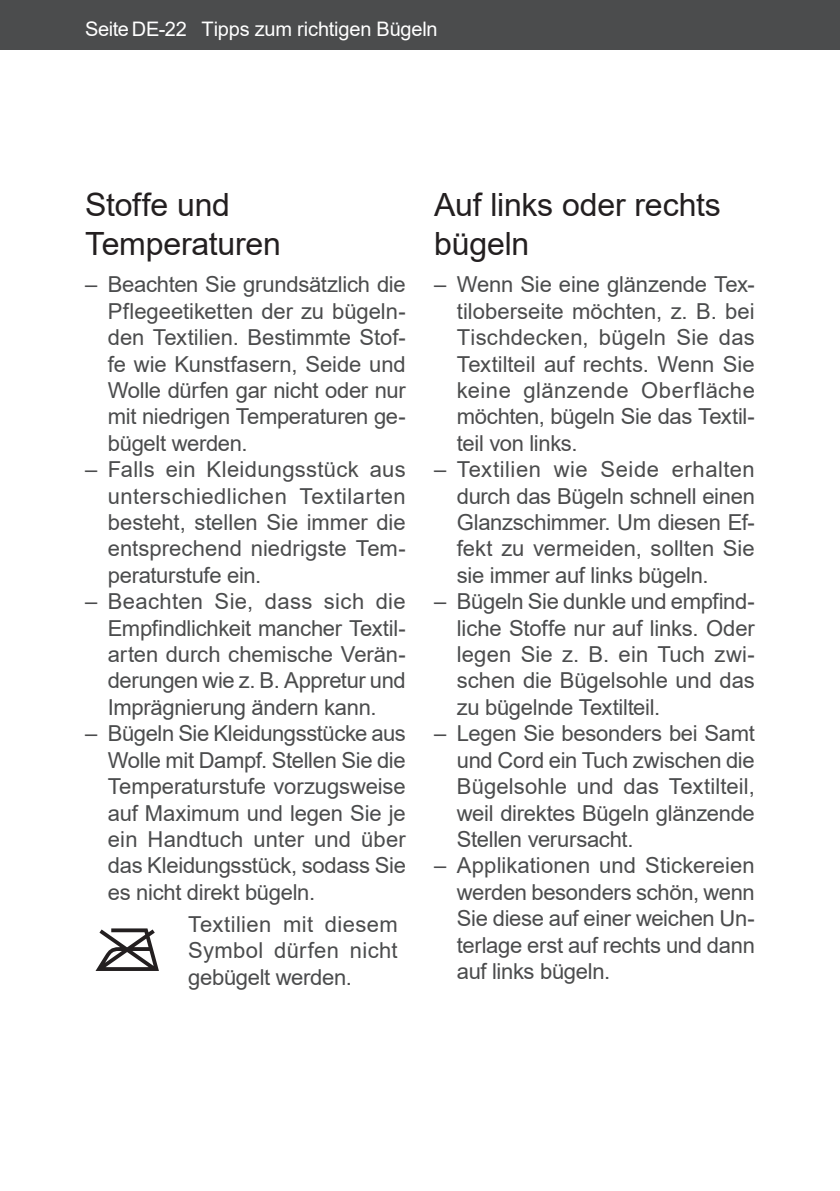
<style>
.page{position:relative;width:840px;height:1191px;background:#fff}
.page>*{position:absolute;margin:0;border:0;box-sizing:border-box;transform-origin:0 0}
.t1{font:32px/38.4px "Arial";letter-spacing:-.01em;color:#231f20}
.t2{font:22px/26.4px "Arial";letter-spacing:-.015em;color:#4b4c4d;text-align:justify}
.t3{font:20px "Arial";letter-spacing:-.01em;color:#fff}
</style>
<div class="page">
<div style="left:0;top:0;width:839px;height:50px;background:#4b4c4d"></div>
<svg style="left:95px;top:928px;width:64px;height:43px"></svg>
<p class="t3" style="left:85px;top:17px;width:354px">Seite DE-22 Tipps zum richtigen Bügeln</p>
<h1 class="t1" style="left:85px;top:186px;width:197px">Stoffe und<br>Temperaturen</h1>
<p class="t2" style="left:108px;top:271px;width:299px;text-indent:-23px">– Beachten Sie grundsätzlich die Pflegeetiketten der zu bügeln&shy;den Textilien. Bestimmte Stof&shy;fe wie Kunstfasern, Seide und Wolle dürfen gar nicht oder nur mit niedrigen Temperaturen ge&shy;bügelt werden.</p>
<p class="t2" style="left:108px;top:456px;width:299px;text-indent:-23px">– Falls ein Kleidungsstück aus unterschiedlichen Textilarten besteht, stellen Sie immer die entsprechend niedrigste Tem&shy;peraturstufe ein.</p>
<p class="t2" style="left:108px;top:588px;width:299px;text-indent:-23px">– Beachten Sie, dass sich die Empfindlichkeit mancher Textil&shy;arten durch chemische Verän&shy;derungen wie z. B. Appretur und Imprägnierung ändern kann.</p>
<p class="t2" style="left:108px;top:720px;width:299px;text-indent:-23px">– Bügeln Sie Kleidungsstücke aus Wolle mit Dampf. Stellen Sie die Temperaturstufe vorzugsweise auf Maximum und legen Sie je ein Handtuch unter und über das Kleidungsstück, sodass Sie es nicht direkt bügeln.</p>
<p class="t2" style="left:188px;top:911px;width:211px">Textilien mit diesem Symbol dürfen nicht gebügelt werden.</p>
<h1 class="t1" style="left:434px;top:186px;width:288px">Auf links oder rechts bügeln</h1>
<p class="t2" style="left:456px;top:271px;width:299px;text-indent:-23px">– Wenn Sie eine glänzende Tex&shy;tiloberseite möchten, z. B. bei Tischdecken, bügeln Sie das Textilteil auf rechts. Wenn Sie keine glänzende Oberfläche möchten, bügeln Sie das Textil&shy;teil von links.</p>
<p class="t2" style="left:456px;top:456px;width:299px;text-indent:-23px">– Textilien wie Seide erhalten durch das Bügeln schnell einen Glanzschimmer. Um diesen Ef&shy;fekt zu vermeiden, sollten Sie sie immer auf links bügeln.</p>
<p class="t2" style="left:456px;top:588px;width:299px;text-indent:-23px">– Bügeln Sie dunkle und empfind&shy;liche Stoffe nur auf links. Oder legen Sie z. B. ein Tuch zwi&shy;schen die Bügelsohle und das zu bügelnde Textilteil.</p>
<p class="t2" style="left:456px;top:720px;width:299px;text-indent:-23px">– Legen Sie besonders bei Samt und Cord ein Tuch zwischen die Bügelsohle und das Textilteil, weil direktes Bügeln glänzende Stellen verursacht.</p>
<p class="t2" style="left:456px;top:852px;width:299px;text-indent:-23px">– Applikationen und Stickereien werden besonders schön, wenn Sie diese auf einer weichen Un&shy;terlage erst auf rechts und dann auf links bügeln.</p>
</div>
